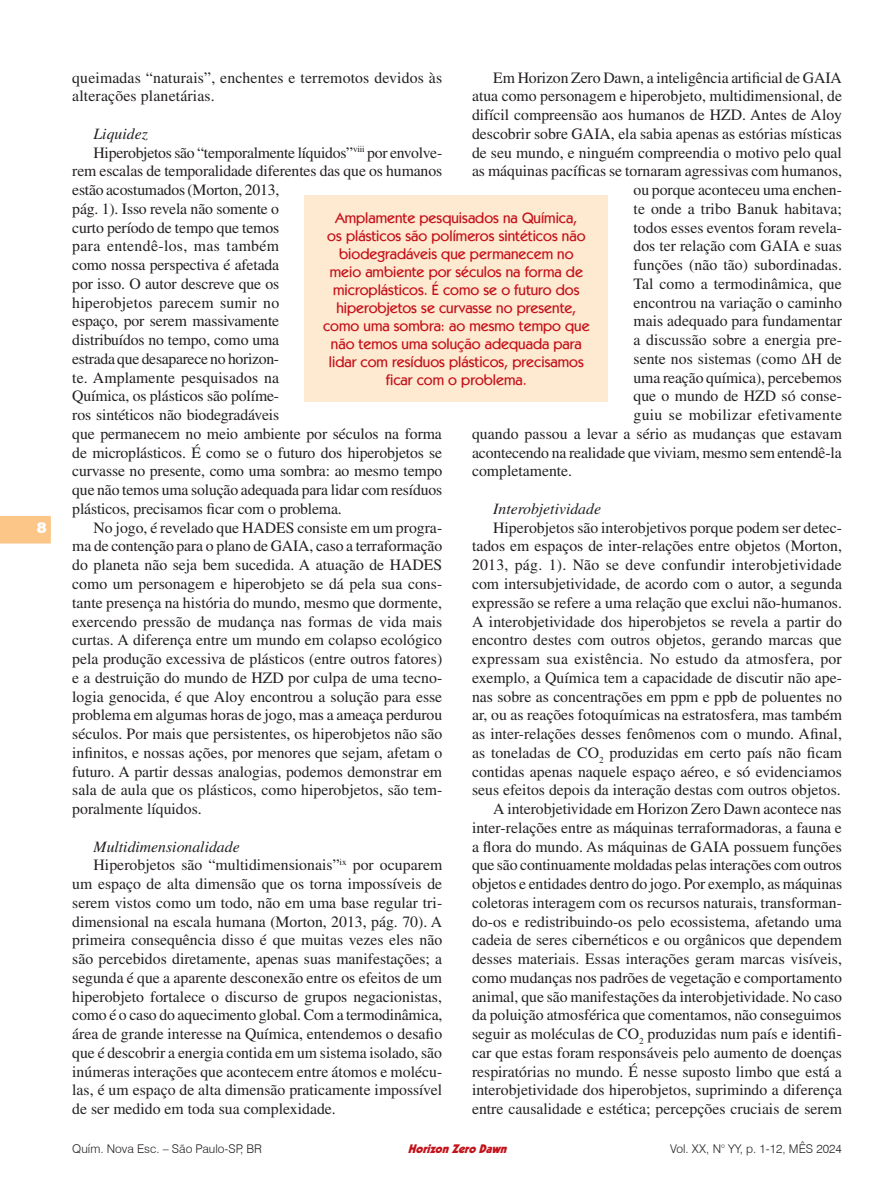
<style>
.page{position:relative;width:893px;height:1191px;background:#fff}
.page>*{position:absolute;margin:0;border:0;box-sizing:border-box;transform-origin:0 0}
.t1{font:15.75px/18.8px "Times LT Std";color:#231f20;text-align:justify}
.t2{font:italic 15.75px "Times LT Std";color:#231f20}
.t3{font:15.75px "Times LT Std";letter-spacing:.02em;color:#231f20}
.Olho{font:500 15px/18px "Kabel IT Cby BT";color:#c4121a;text-align:center}
.t4{font:900 15px "Swiss 721 BT";color:#fff}
.t5{font:300 12px "Swiss 721 BT";color:#231f20}
.t6{font:italic 900 12px "Kabel LT Std";color:#c4121a}
</style>
<div class="page">
<svg style="left:0;top:516px;width:51px;height:27px"></svg>
<div style="left:305px;top:195px;width:303px;height:206px;background:#fee9d1"></div>
<p class="t4" style="left:37px;top:518px;width:11px">8</p>
<p class="t1" style="left:72px;top:68px;width:371px">queimadas “naturais”, enchentes e terremotos devidos às alterações planetárias.</p>
<p class="t2" style="left:94px;top:125px;width:56px">Liquidez</p>
<p class="t1" style="left:72px;top:143px;width:372px;text-align:left;text-indent:21px">Hiperobjetos são “temporalmente líquidos”<sup>viii</sup> por envolve&shy;rem escalas de temporalidade diferentes das que os humanos estão acostumados (Morton, 2013,<br>pág. 1). Isso revela não somente o<br>curto período de tempo que temos<br>para entendê-los, mas também<br>como nossa perspectiva é afetada<br>por isso. O autor descreve que os<br>hiperobjetos parecem sumir no<br>espaço, por serem massivamente<br>distribuídos no tempo, como uma<br>estrada que desaparece no horizon-<br>te. Amplamente pesquisados na<br>Química, os plásticos são políme-<br>ros sintéticos não biodegradáveis<br>que permanecem no meio ambiente por séculos na forma de microplásticos. É como se o futuro dos hiperobjetos se curvasse no presente, como uma sombra: ao mesmo tempo que não temos uma solução adequada para lidar com resíduos plásticos, precisamos ficar com o problema.</p>
<p class="t1" style="left:72px;top:518px;width:372px;text-indent:21px">No jogo, é revelado que HADES consiste em um progra&shy;ma de contenção para o plano de GAIA, caso a terraformação do planeta não seja bem sucedida. A atuação de HADES como um personagem e hiperobjeto se dá pela sua cons&shy;tante presença na história do mundo, mesmo que dormente, exercendo pressão de mudança nas formas de vida mais curtas. A diferença entre um mundo em colapso ecológico pela produção excessiva de plásticos (entre outros fatores) e a destruição do mundo de HZD por culpa de uma tecno&shy;logia genocida, é que Aloy encontrou a solução para esse problema em algumas horas de jogo, mas a ameaça perdurou séculos. Por mais que persistentes, os hiperobjetos não são infinitos, e nossas ações, por menores que sejam, afetam o futuro. A partir dessas analogias, podemos demonstrar em sala de aula que os plásticos, como hiperobjetos, são tem&shy;poralmente líquidos.</p>
<p class="t2" style="left:94px;top:837px;width:148px">Multidimensionalidade</p>
<p class="t1" style="left:72px;top:855px;width:372px;text-indent:21px">Hiperobjetos são “multidimensionais”<sup>ix</sup> por ocuparem um espaço de alta dimensão que os torna impossíveis de serem vistos como um todo, não em uma base regular tri&shy;dimensional na escala humana (Morton, 2013, pág. 70). A primeira consequência disso é que muitas vezes eles não são percebidos diretamente, apenas suas manifestações; a segunda é que a aparente desconexão entre os efeitos de um hiperobjeto fortalece o discurso de grupos negacionistas, como é o caso do aquecimento global. Com a termodinâmica, área de grande interesse na Química, entendemos o desafio que é descobrir a energia contida em um sistema isolado, são inúmeras interações que acontecem entre átomos e molécu&shy;las, é um espaço de alta dimensão praticamente impossível de ser medido em toda sua complexidade.</p>
<p class="t1" style="left:493px;top:68px;width:350px">Em Horizon Zero Dawn, a inteligência artificial de GAIA</p>
<p class="t1" style="left:472px;top:87px;width:371px">atua como personagem e hiperobjeto, multidimensional, de</p>
<p class="t1" style="left:472px;top:105px;width:371px">difícil compreensão aos humanos de HZD. Antes de Aloy</p>
<p class="t1" style="left:472px;top:124px;width:371px">descobrir sobre GAIA, ela sabia apenas as estórias místicas</p>
<p class="t1" style="left:472px;top:143px;width:371px">de seu mundo, e ninguém compreendia o motivo pelo qual</p>
<p class="t1" style="left:472px;top:162px;width:372px">as máquinas pacíficas se tornaram agressivas com humanos,</p>
<p class="t1" style="left:634px;top:180px;width:210px">ou porque aconteceu uma enchen-</p>
<p class="t1" style="left:634px;top:199px;width:210px">te onde a tribo Banuk habitava;</p>
<p class="t1" style="left:634px;top:218px;width:210px">todos esses eventos foram revela-</p>
<p class="t1" style="left:634px;top:237px;width:210px">dos ter relação com GAIA e suas</p>
<p class="t1" style="left:634px;top:255px;width:210px">funções (não tão) subordinadas.</p>
<p class="t1" style="left:634px;top:274px;width:210px">Tal como a termodinâmica, que</p>
<p class="t1" style="left:634px;top:293px;width:210px">encontrou na variação o caminho</p>
<p class="t1" style="left:634px;top:312px;width:210px">mais adequado para fundamentar</p>
<p class="t1" style="left:634px;top:330px;width:210px">a discussão sobre a energia pre-</p>
<p class="t1" style="left:634px;top:349px;width:210px">sente nos sistemas (como ΔH de</p>
<p class="t1" style="left:634px;top:368px;width:210px">uma reação química), percebemos</p>
<p class="t1" style="left:634px;top:387px;width:210px">que o mundo de HZD só conse-</p>
<p class="t3" style="left:634px;top:406px;width:210px">guiu se mobilizar efetivamente</p>
<p class="t1" style="left:472px;top:424px;width:371px">quando passou a levar a sério as mudanças que estavam</p>
<p class="t1" style="left:472px;top:443px;width:371px">acontecendo na realidade que viviam, mesmo sem entendê-la</p>
<p class="t1" style="left:472px;top:462px;width:102px">completamente.</p>
<p class="t2" style="left:493px;top:500px;width:109px">Interobjetividade</p>
<p class="t1" style="left:472px;top:518px;width:371px;text-indent:21px">Hiperobjetos são interobjetivos porque podem ser detec&shy;tados em espaços de inter-relações entre objetos (Morton, 2013, pág. 1). Não se deve confundir interobjetividade com intersubjetividade, de acordo com o autor, a segunda expressão se refere a uma relação que exclui não-humanos.<br>A interobjetividade dos hiperobjetos se revela a partir do encontro destes com outros objetos, gerando marcas que expressam sua existência. No estudo da atmosfera, por exemplo, a Química tem a capacidade de discutir não ape&shy;nas sobre as concentrações em ppm e ppb de poluentes no ar, ou as reações fotoquímicas na estratosfera, mas também as inter-relações desses fenômenos com o mundo. Afinal, as toneladas de CO<sub>2</sub> produzidas em certo país não ficam contidas apenas naquele espaço aéreo, e só evidenciamos seus efeitos depois da interação destas com outros objetos.</p>
<p class="t1" style="left:472px;top:799px;width:372px;text-indent:21px">A interobjetividade em Horizon Zero Dawn acontece nas inter-relações entre as máquinas terraformadoras, a fauna e a flora do mundo. As máquinas de GAIA possuem funções que são continuamente moldadas pelas interações com outros objetos e entidades dentro do jogo. Por exemplo, as máquinas coletoras interagem com os recursos naturais, transforman&shy;do-os e redistribuindo-os pelo ecossistema, afetando uma cadeia de seres cibernéticos e ou orgânicos que dependem desses materiais. Essas interações geram marcas visíveis, como mudanças nos padrões de vegetação e comportamento animal, que são manifestações da interobjetividade. No caso da poluição atmosférica que comentamos, não conseguimos seguir as moléculas de CO<sub>2</sub> produzidas num país e identifi&shy;car que estas foram responsáveis pelo aumento de doenças respiratórias no mundo. É nesse suposto limbo que está a interobjetividade dos hiperobjetos, suprimindo a diferença entre causalidade e estética; percepções cruciais de serem</p>
<p class="Olho" style="left:323px;top:208px;width:268px">Amplamente pesquisados na Química,<br>os plásticos são polímeros sintéticos não biodegradáveis que permanecem no meio ambiente por séculos na forma de microplásticos. É como se o futuro dos hiperobjetos se curvasse no presente, como uma sombra: ao mesmo tempo que não temos uma solução adequada para lidar com resíduos plásticos, precisamos ficar com o problema.</p>
<p class="t5" style="left:72px;top:1141px;width:191px">Quím. Nova Esc. – São Paulo-SP, BR</p>
<p class="t5" style="left:670px;top:1141px;width:173px">Vol. XX, N° YY, p. 1-12, MÊS 2024</p>
<p class="t6" style="left:408px;top:1141px;width:104px">HorizonZeroDawn</p>
</div>
